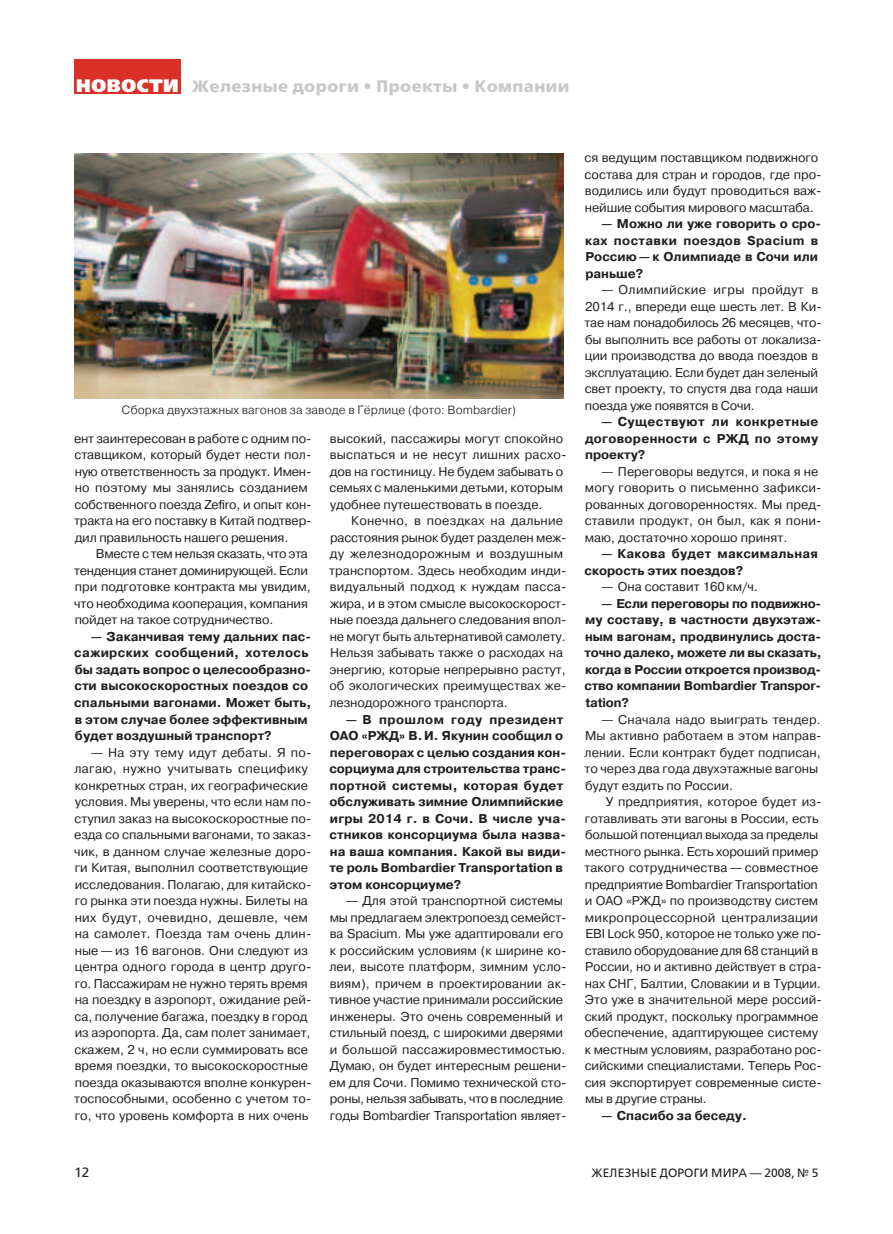
<style>
.page{position:relative;width:893px;height:1234px;background:#fff}
.page>*{position:absolute;margin:0;border:0;box-sizing:border-box;transform-origin:0 0}
.t1{font:800 18px "Free Set";letter-spacing:.03em;color:#fff}
.t2{font:700 16.5px "Free Set";letter-spacing:.03em;color:#c7c8ca}
.t3{font:13.5px "Free Set";color:#231f20}
.t4{font:12.75px/16.5px "Pragmatica";letter-spacing:-.005em;color:#231f20}
.t5{font:700 12.75px/16.5px "Pragmatica";color:#231f20}
.t6{font:700 12.75px/16.5px "Pragmatica";letter-spacing:.025em;color:#231f20}
.t7{font:300 12px "Pragmatica";color:#231f20}
.t8{font:12px "Free Set";letter-spacing:.01em;color:#231f20}
</style>
<div class="page">
<div style="left:74px;top:59px;width:107px;height:34px;background:#da3028"></div>
<img style="left:74px;top:153px;width:489px;height:245px">
<h1 class="t1" style="left:76px;top:74px;width:104px">НОВОСТИ</h1>
<p class="t2" style="left:192px;top:76px;width:378px">Железные дороги • Проекты • Компании</p>
<p class="t7" style="left:122px;top:402px;width:396px">Сборка двухэтажных вагонов за заводе в Гёрлице (фото: Bombardier)</p>
<p class="t4" style="left:74px;top:430px;width:239px">ент заинтересован в работе с одним по‑ ставщиком, который будет нести пол‑ ную ответственность за продукт. Имен‑ но поэтому мы занялись созданием собственного поезда Zefiro, и опыт кон‑ тракта на его поставку в Китай подтвер‑ дил правильность нашего решения.</p>
<p class="t4" style="left:74px;top:546px;width:238px;text-indent:22px">Вместе с тем нельзя сказать, что эта тенденция станет доминирующей. Если при подготовке контракта мы увидим, что необходима кооперация, компания пойдет на такое сотрудничество.</p>
<p class="t5" style="left:74px;top:628px;width:238px;text-indent:17px">— Заканчивая тему дальних пас&shy;сажирских сообщений, хотелось бы задать вопрос о целесообразно&shy;сти высокоскоростных поездов со спальными вагонами. Может быть, в этом случае более эффективным будет воздушный транспорт?</p>
<p class="t4" style="left:74px;top:744px;width:239px;text-indent:17px">— На эту тему идут дебаты. Я по‑ лагаю, нужно учитывать специфику конкретных стран, их географические условия. Мы уверены, что если нам по‑ ступил заказ на высокоскоростные по‑ езда со спальными вагонами, то заказ‑ чик, в данном случае железные доро‑ ги Китая, выполнил соответствующие исследования. Полагаю, для китайско‑ го рынка эти поезда нужны. Билеты на них будут, очевидно, дешевле, чем на самолет. Поезда там очень длин‑ ные—из 16 вагонов. Они следуют из центра одного города в центр друго‑ го. Пассажирам не нужно терять время на поездку в аэропорт, ожидание рей‑ са, получение багажа, поездку в город из аэропорта. Да, сам полет занимает, скажем, 2 ч, но если суммировать все время поездки, то высокоскоростные поезда оказываются вполне конкурен‑ тоспособными, особенно с учетом то‑ го, что уровень комфорта в них очень</p>
<p class="t4" style="left:330px;top:430px;width:238px">высокий, пассажиры могут спокойно выспаться и не несут лишних расхо‑ дов на гостиницу. Не будем забывать о семьях с маленькими детьми, которым удобнее путешествовать в поезде.</p>
<p class="t4" style="left:329px;top:513px;width:239px;text-indent:22px">Конечно, в поездках на дальние расстояния рынок будет разделен меж‑ ду железнодорожным и воздушным транспортом. Здесь необходим инди‑ видуальный подход к нуждам пасса‑ жира, и в этом смысле высокоскорост‑ ные поезда дальнего следования впол‑ не могут быть альтернативой самолету.<br>Нельзя забывать также о расходах на энергию, которые непрерывно растут, об экологических преимуществах же‑ лезнодорожного транспорта.</p>
<p class="t5" style="left:329px;top:710px;width:238px;text-indent:17px">— В прошлом году президент<br>ОАО «РЖД» В.И. Якунин сообщил о переговорах с целью создания кон&shy;сорциума для строительства транс&shy;портной системы, которая будет обслуживать зимние Олимпийские игры 2014 г. в Сочи. В числе уча&shy;стников консорциума была назва&shy;на ваша компания. Какой вы види&shy;те роль Bombardier Transportation в этом консорциуме?</p>
<p class="t4" style="left:329px;top:892px;width:239px;text-indent:17px">— Для этой транспортной системы мы предлагаем электропоезд семейст‑ ва Spacium. Мы уже адаптировали его к российским условиям (к ширине ко‑ леи, высоте платформ, зимним усло‑ виям), причем в проектировании ак‑ тивное участие принимали российские инженеры. Это очень современный и стильный поезд, с широкими дверями и большой пассажировместимостью.<br>Думаю, он будет интересным решени‑ ем для Сочи. Помимо технической сто‑ роны, нельзя забывать, что в последние годы Bombardier Transportation являет‑</p>
<p class="t4" style="left:585px;top:150px;width:238px">ся ведущим поставщиком подвижного состава для стран и городов, где про‑ водились или будут проводиться важ‑ нейшие события мирового масштаба.</p>
<p class="t5" style="left:585px;top:215px;width:238px;text-indent:16px">— Можно ли уже говорить о сро&shy;ках поставки поездов Spacium в<br>Россию — к Олимпиаде в Сочи или раньше?</p>
<p class="t4" style="left:584px;top:282px;width:239px;text-indent:17px">— Олимпийские игры пройдут в 2014 г., впереди еще шесть лет. В Ки‑ тае нам понадобилось 26 месяцев, что‑ бы выполнить все работы от локализа‑ ции производства до ввода поездов в эксплуатацию. Если будет дан зеленый свет проекту, то спустя два года наши поезда уже появятся в Сочи.</p>
<p class="t5" style="left:585px;top:414px;width:235px;text-align:justify;text-indent:16px">— Существуют ли конкретные договоренности с РЖД по этому проекту?</p>
<p class="t4" style="left:585px;top:463px;width:238px;text-indent:16px">— Переговоры ведутся, и пока я не могу говорить о письменно зафикси‑ рованных договоренностях. Мы пред‑ ставили продукт, он был, как я пони‑ маю, достаточно хорошо принят.</p>
<p class="t6" style="left:584px;top:545px;width:235px;text-indent:17px">— Какова будет максимальная скорость этих поездов?</p>
<p class="t4" style="left:601px;top:579px;width:158px">— Она составит 160км/ч.</p>
<p class="t5" style="left:584px;top:595px;width:239px;text-align:justify;text-indent:17px">— Если переговоры по подвижно&shy;му составу, в частности двухэтаж&shy;ным вагонам, продвинулись доста&shy;точно далеко, можете ли вы сказать, когда в России откроется производ&shy;ство компании Bombardier Transpor&shy;tation?</p>
<p class="t4" style="left:584px;top:711px;width:239px;text-indent:17px">— Сначала надо выиграть тендер.<br>Мы активно работаем в этом направ‑ лении. Если контракт будет подписан, то через два года двухэтажные вагоны будут ездить по России.</p>
<p class="t4" style="left:584px;top:793px;width:239px;text-indent:21px">У предприятия, которое будет из‑ готавливать эти вагоны в России, есть большой потенциал выхода за пределы местного рынка. Есть хороший пример такого сотрудничества — совместное предприятие Bombardier Transportation и ОАО «РЖД» по производству систем микропроцессорной централизации EBI Lock 950, которое не только уже по‑ ставило оборудование для 68 станций в России, но и активно действует в стра‑ нах СНГ, Балтии, Словакии и в Турции.<br>Это уже в значительной мере россий‑ ский продукт, поскольку программное обеспечение, адаптирующее систему к местным условиям, разработано рос‑ сийскими специалистами. Теперь Рос‑ сия экспортирует современные систе‑ мы в другие страны.</p>
<p class="t5" style="left:601px;top:1106px;width:147px">— Спасибо за беседу.</p>
<p class="t3" style="left:74px;top:1163px;width:17px">12</p>
<p class="t8" style="left:591px;top:1165px;width:229px">Железные дороги мира — 2008, № 5</p>
</div>
